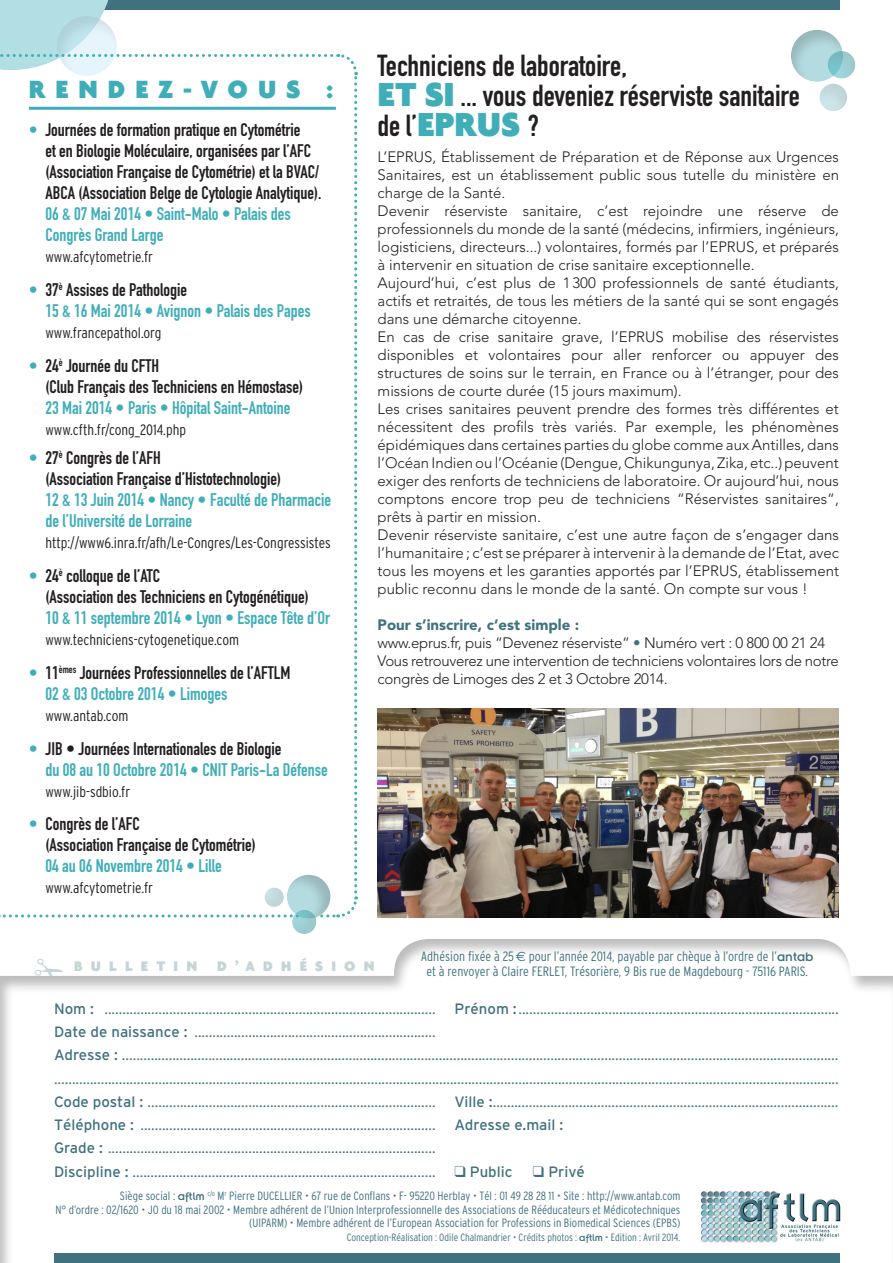
<style>
.page{position:relative;width:893px;height:1263px;background:#fff}
.page>*{position:absolute;margin:0;border:0;box-sizing:border-box;transform-origin:0 0}
.t1{font:30px/30px "DIN Engschrift";color:#231f20}
.t2{font:900 27px "Agenda";letter-spacing:.37em;color:#3faeb8}
.t3{font:18px/21px "DIN Engschrift";color:#231f20}
.t4{font:18px/21px "DIN Engschrift";color:#3faeb8}
.t5{font:300 15px/18px "Avenir";color:#231f20;text-align:justify}
.t6{font:300 15px/23.2px "Interstate";color:#40717f}
.t7{font:300 condensed 15px "Interstate";color:#231f20}
.t8{font:300 15px/18px "Avenir";letter-spacing:-.02em;color:#231f20}
.t9{font:15px "Interstate";color:#40717f}
.t10{font:900 15px "Avenir";color:#40717f}
.t11{font:900 15px "Agenda";letter-spacing:.55em;color:#c6d4d9}
.t12{font:300 condensed 13.5px "Interstate";color:#40717f}
.t13{font:300 condensed 12px/13.5px "Interstate";color:#40717f;text-align:right}
.t14{font:300 condensed 10.5px "Interstate";color:#40717f}
.s1{color:#3faeb8}
.s2{font-family:"Agenda";font-weight:900;font-size:36px;color:#3faeb8}
.s3{color:#40717f}
.s4{font-family:"Euro Sans";font-weight:400;font-stretch:normal}
.s5{font-family:"Insignia";font-weight:400;font-stretch:normal}
.s6{font-weight:400}
</style>
<div class="page">
<div style="left:54px;top:0;width:785px;height:9px;background:#40717f"></div>
<div style="left:54px;top:1254px;width:785px;height:9px;background:#40717f"></div>
<img style="left:701px;top:1191px;width:140px;height:52px">
<svg style="left:0;top:0;width:359px;height:918px"></svg>
<hr style="left:29px;top:107px;width:307px;height:3px;background:#3faeb8">
<img style="left:378px;top:708px;width:461px;height:209px">
<div style="left:791px;top:27px;width:54px;height:56px;background:#231f20;opacity:.2"></div>
<div style="left:826px;top:49px;width:31px;height:30px;background:#231f20;opacity:.2"></div>
<div style="left:818px;top:82px;width:30px;height:30px;background:#231f20;opacity:.2"></div>
<div style="left:286px;top:874px;width:46px;height:46px;background:#231f20;opacity:.2"></div>
<div style="left:292px;top:908px;width:26px;height:27px;background:#231f20;opacity:.2"></div>
<div style="left:264px;top:886px;width:21px;height:22px;background:#231f20;opacity:.2"></div>
<svg style="left:35px;top:976px;width:30px;height:2px"></svg>
<p class="t2" style="left:29px;top:73px;width:306px">RENDEZ-VOUS :</p>
<p class="t3" style="left:45px;top:119px;width:278px;text-indent:-16px"><span class="s1">•</span> Journées de formation pratique en Cytométrie<br>et en Biologie Moléculaire, organisées par l’AFC (Association Française de Cytométrie) et la BVAC/ ABCA (Association Belge de Cytologie Analytique).<br><span class="s1">06 &amp; 07 Mai 2014 • Saint-Malo • Palais des Congrès Grand Large</span></p>
<p class="t7" style="left:45px;top:249px;width:109px">www.afcytometrie.fr</p>
<p class="t3" style="left:29px;top:279px;width:160px"><span class="s1">•</span> 37<sup>è</sup> Assises de Pathologie</p>
<p class="t4" style="left:45px;top:300px;width:267px">15 &amp; 16 Mai 2014 • Avignon • Palais des Papes</p>
<p class="t7" style="left:45px;top:324px;width:118px">www.francepathol.org</p>
<p class="t3" style="left:45px;top:355px;width:259px;text-indent:-17px"><span class="s1">•</span> 24<sup>è</sup> Journée du CFTH<br>(Club Français des Techniciens en Hémostase)</p>
<p class="t4" style="left:45px;top:397px;width:247px">23 Mai 2014 • Paris • Hôpital Saint-Antoine</p>
<p class="t7" style="left:45px;top:421px;width:142px">www.cfth.fr/cong_2014.php</p>
<p class="t3" style="left:45px;top:447px;width:237px;text-indent:-17px"><span class="s1">•</span> 27<sup>è</sup> Congrès de l’AFH<br>(Association Française d’Histotechnologie)</p>
<p class="t4" style="left:45px;top:489px;width:287px">12 &amp; 13 Juin 2014 • Nancy • Faculté de Pharmacie de l’Université de Lorraine</p>
<p class="t7" style="left:45px;top:535px;width:287px">http://www6.inra.fr/afh/Le-Congres/Les-Congressistes</p>
<p class="t3" style="left:45px;top:565px;width:265px;text-indent:-17px"><span class="s1">•</span> 24<sup>è</sup> colloque de l’ATC<br>(Association des Techniciens en Cytogénétique)</p>
<p class="t4" style="left:45px;top:607px;width:286px">10 &amp; 11 septembre 2014 • Lyon • Espace Tête d’Or</p>
<p class="t7" style="left:45px;top:631px;width:195px">www.techniciens-cytogenetique.com</p>
<p class="t3" style="left:29px;top:662px;width:263px"><span class="s1">•</span> 11<sup>èmes</sup> Journées Professionnelles de l’AFTLM</p>
<p class="t4" style="left:45px;top:683px;width:183px">02 &amp; 03 Octobre 2014 • Limoges</p>
<p class="t7" style="left:45px;top:707px;width:85px">www.antab.com</p>
<p class="t3" style="left:29px;top:738px;width:254px"><span class="s1">•</span> JIB • Journées Internationales de Biologie</p>
<p class="t4" style="left:45px;top:759px;width:284px">du 08 au 10 Octobre 2014 • CNIT Paris-La Défense</p>
<p class="t7" style="left:45px;top:783px;width:86px">www.jib-sdbio.fr</p>
<p class="t3" style="left:45px;top:813px;width:212px;text-indent:-17px"><span class="s1">•</span> Congrès de l’AFC<br>(Association Française de Cytométrie)</p>
<p class="t4" style="left:45px;top:855px;width:178px">04 au 06 Novembre 2014 • Lille</p>
<p class="t7" style="left:45px;top:880px;width:109px">www.afcytometrie.fr</p>
<p class="t1" style="left:378px;top:50px;width:424px">Techniciens de laboratoire,<br><span class="s2">eT SI</span> ... vous deveniez réserviste sanitaire de l’<span class="s2">EPRUS</span> ?</p>
<p class="t5" style="left:378px;top:148px;width:463px">L’EPRUS, Établissement de Préparation et de Réponse aux Urgences Sanitaires, est un établissement public sous tutelle du ministère en charge de la Santé.</p>
<p class="t5" style="left:378px;top:202px;width:463px">Devenir réserviste sanitaire, c’est rejoindre une réserve de professionnels du monde de la santé (médecins, infirmiers, ingénieurs, logisticiens, directeurs...) volontaires, formés par l’EPRUS, et préparés à intervenir en situation de crise sanitaire exceptionnelle.</p>
<p class="t5" style="left:378px;top:274px;width:463px">Aujourd’hui, c’est plus de 1300 professionnels de santé étudiants, actifs et retraités, de tous les métiers de la santé qui se sont engagés dans une démarche citoyenne.</p>
<p class="t5" style="left:378px;top:328px;width:463px">En cas de crise sanitaire grave, l’EPRUS mobilise des réservistes disponibles et volontaires pour aller renforcer ou appuyer des structures de soins sur le terrain, en France ou à l’étranger, pour des missions de courte durée (15 jours maximum).</p>
<p class="t5" style="left:378px;top:400px;width:463px">Les crises sanitaires peuvent prendre des formes très différentes et nécessitent des profils très variés. Par exemple, les phénomènes épidémiques dans certaines parties du globe comme aux Antilles, dans l’Océan Indien ou l’Océanie (Dengue, Chikungunya, Zika, etc..) peuvent exiger des renforts de techniciens de laboratoire. Or aujourd’hui, nous comptons encore trop peu de techniciens “Réservistes sanitaires“, prêts à partir en mission.</p>
<p class="t5" style="left:378px;top:526px;width:463px">Devenir réserviste sanitaire, c’est une autre façon de s’engager dans l’humanitaire ; c’est se préparer à intervenir à la demande de l’Etat, avec tous les moyens et les garanties apportés par l’EPRUS, établissement public reconnu dans le monde de la santé. On compte sur vous !</p>
<p class="t10" style="left:378px;top:616px;width:203px">Pour s’inscrire, c’est simple :</p>
<p class="t8" style="left:378px;top:634px;width:449px">www.eprus.fr, puis “Devenez réserviste“ <span class="s3">•</span> Numéro vert : 0 800 00 21 24</p>
<p class="t8" style="left:378px;top:652px;width:463px">Vous retrouverez une intervention de techniciens volontaires lors de notre congrès de Limoges des 2 et 3 Octobre 2014.</p>
<p class="t11" style="left:74px;top:957px;width:125px">BULLETIN</p>
<p class="t11" style="left:217px;top:957px;width:159px">D’ADHéSION</p>
<p class="t12" style="left:421px;top:949px;width:394px">Adhésion fixée à 25<span class="s4">$</span> pour l’année 2014, payable par chèque à l’ordre de l’<span class="s5">antab</span></p>
<p class="t12" style="left:426px;top:964px;width:383px">et à renvoyer à Claire FERLET, Trésorière, 9 Bis rue de Magdebourg - 75116 PARIS.</p>
<p class="t6" style="left:54px;top:997px;width:383px"><span class="s6">Nom :</span> .............................................................................................</p>
<p class="t6" style="left:454px;top:997px;width:386px"><span class="s6">Prénom :</span>..........................................................................................</p>
<p class="t6" style="left:54px;top:1020px;width:383px"><span class="s6">Date de naissance :</span> ....................................................................</p>
<p class="t6" style="left:54px;top:1043px;width:786px"><span class="s6">Adresse :</span> ........................................................................................................................................................................................................</p>
<p class="t6" style="left:54px;top:1067px;width:786px">...........................................................................................................................................................................................................................</p>
<p class="t6" style="left:54px;top:1090px;width:383px"><span class="s6">Code postal :</span> .................................................................................</p>
<p class="t6" style="left:454px;top:1090px;width:385px"><span class="s6">Ville :</span>................................................................................................</p>
<p class="t6" style="left:54px;top:1113px;width:383px"><span class="s6">Téléphone :</span> ...................................................................................</p>
<p class="t9" style="left:454px;top:1116px;width:110px">Adresse e.mail :</p>
<p class="t6" style="left:54px;top:1136px;width:383px"><span class="s6">Grade :</span> ............................................................................................<br><span class="s6">Discipline :</span> .....................................................................................</p>
<p class="t9" style="left:454px;top:1163px;width:60px">❑ Public</p>
<p class="t9" style="left:533px;top:1163px;width:53px">❑ Privé</p>
<p class="t13" style="left:55px;top:1189px;width:626px">Siège social : <span class="s5">aftlm</span> <sup>c/o</sup> M<sup>r</sup> Pierre DUCELLIER • 67 rue de Conflans • F- 95220 Herblay • Tél : 01 49 28 28 11 • Site : http://www.antab.com<br>N° d’ordre : 02/1620 • JO du 18 mai 2002 • Membre adhérent de l’Union Interprofessionnelle des Associations de Rééducateurs et Médicotechniques (UIPARM) • Membre adhérent de l’European Association for Professions in Biomedical Sciences (EPBS)</p>
<p class="t14" style="left:347px;top:1231px;width:335px">Conception-Réalisation : Odile Chalmandrier • Crédits photos : <span class="s5">aftlm</span> • Edition : Avril 2014.</p>
</div>
